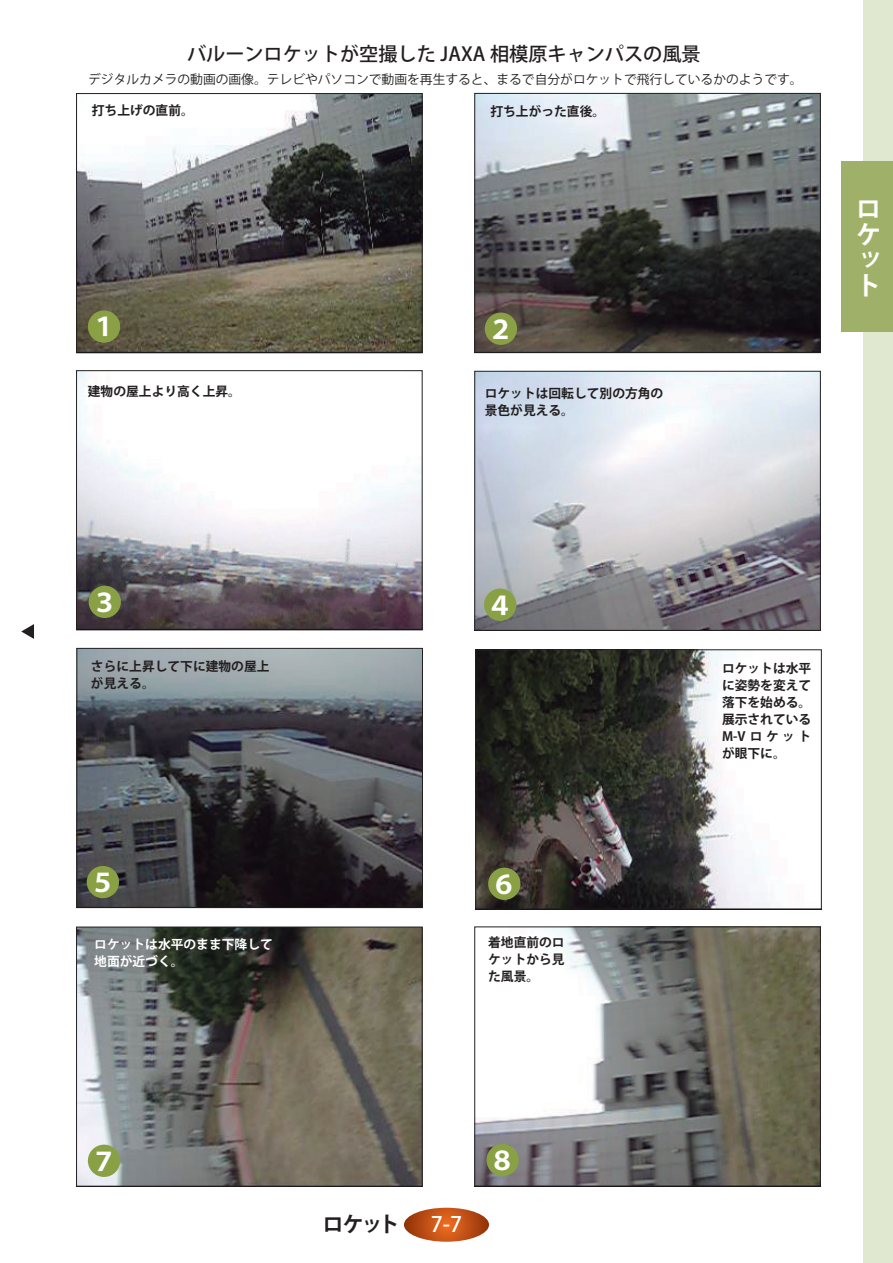
<style>
.page{position:relative;width:893px;height:1263px;background:#fff}
.page>*{position:absolute;margin:0;border:0;box-sizing:border-box;transform-origin:0 0}
.t1{font:700 25.5px/25.5px "Koz Go Std";color:#fff;text-align:justify}
.t2{font:700 21.3px "Koz Go Std";color:#231f20}
.t3{font:500 21.3px "Koz Go Std";color:#fff}
.t4{font:500 19.2px "Koz Go Std";color:#231f20}
.t5{font:700 12.75px/17px "Koz Go Std";color:#231f20;text-align:justify}
.t6{font:12.75px "Koz Go Std";color:#231f20}
.t7{font:700 12.75px/17px "Koz Go Std";color:#fff}
</style>
<div class="page">
<div style="left:863px;top:0;width:30px;height:1263px;background:#e1e8d0"></div>
<svg style="left:404px;top:1208px;width:85px;height:34px;background:#c15218"></svg>
<div style="left:842px;top:162px;width:51px;height:170px;background:#9fb168"></div>
<svg style="left:21px;top:624px;width:13px;height:15px"></svg>
<img style="left:78px;top:95px;width:342px;height:256px">
<div style="left:76px;top:93px;width:346px;height:260px;border:1px solid #231f20"></div>
<img style="left:476px;top:95px;width:343px;height:256px">
<div style="left:474px;top:93px;width:347px;height:260px;border:1px solid #231f20"></div>
<div style="left:88px;top:310px;width:32px;height:33px;background:#89a045;border-radius:50%"></div>
<div style="left:485px;top:313px;width:32px;height:32px;background:#89a045;border-radius:50%"></div>
<img style="left:78px;top:929px;width:342px;height:255px">
<div style="left:76px;top:927px;width:346px;height:259px;border:1px solid #231f20"></div>
<img style="left:476px;top:928px;width:343px;height:256px">
<div style="left:474px;top:926px;width:347px;height:260px;border:1px solid #231f20"></div>
<div style="left:486px;top:1144px;width:33px;height:32px;background:#89a045;border-radius:50%"></div>
<div style="left:88px;top:1144px;width:32px;height:33px;background:#89a045;border-radius:50%"></div>
<img style="left:79px;top:650px;width:342px;height:256px">
<div style="left:77px;top:648px;width:346px;height:260px;border:1px solid #231f20"></div>
<img style="left:477px;top:651px;width:293px;height:256px">
<div style="left:475px;top:649px;width:347px;height:260px;border:1px solid #231f20"></div>
<div style="left:488px;top:868px;width:32px;height:32px;background:#89a045;border-radius:50%"></div>
<div style="left:87px;top:866px;width:32px;height:32px;background:#89a045;border-radius:50%"></div>
<img style="left:78px;top:372px;width:342px;height:256px">
<div style="left:76px;top:370px;width:346px;height:260px;border:1px solid #231f20"></div>
<img style="left:476px;top:373px;width:343px;height:256px">
<div style="left:474px;top:371px;width:347px;height:260px;border:1px solid #231f20"></div>
<div style="left:484px;top:588px;width:32px;height:33px;background:#89a045;border-radius:50%"></div>
<div style="left:89px;top:586px;width:32px;height:32px;background:#89a045;border-radius:50%"></div>
<h3 class="t4" style="left:187px;top:42px;width:515px">バルーンロケットが空撮した JAXA 相模原キャンパスの風景</h3>
<p class="t6" style="left:88px;top:71px;width:716px">デジタルカメラの動画の画像。テレビやパソコンで動画を再生すると、まるで自分がロケットで飛行しているかのようです。</p>
<p class="t5" style="left:92px;top:102px;width:104px">打ち上げの直前。</p>
<p class="t5" style="left:490px;top:104px;width:116px">打ち上がった直後。</p>
<h1 class="t1" style="left:91px;top:316px;width:27px">１</h1>
<h1 class="t1" style="left:488px;top:318px;width:27px">２</h1>
<p class="t5" style="left:88px;top:383px;width:155px">建物の屋上より高く上昇。</p>
<p class="t5" style="left:485px;top:385px;width:180px">ロケットは回転して別の方角の景色が見える。</p>
<h1 class="t1" style="left:856px;top:198px;width:25px">ロケット</h1>
<h1 class="t1" style="left:92px;top:591px;width:27px">３</h1>
<h1 class="t1" style="left:487px;top:594px;width:27px">４</h1>
<p class="t5" style="left:91px;top:659px;width:180px">さらに上昇して下に建物の屋上が見える。</p>
<h1 class="t1" style="left:90px;top:871px;width:27px">５</h1>
<h1 class="t1" style="left:491px;top:873px;width:27px">６</h1>
<p class="t7" style="left:94px;top:936px;width:180px">ロケットは水平のまま下降して地面が近づく。</p>
<p class="t5" style="left:488px;top:934px;width:78px">着地直前のロケットから見た風景。</p>
<h1 class="t1" style="left:91px;top:1150px;width:27px">７</h1>
<h1 class="t1" style="left:490px;top:1149px;width:27px">８</h1>
<h2 class="t2" style="left:322px;top:1210px;width:79px">ロケット</h2>
<h2 class="t3" style="left:431px;top:1211px;width:33px">7-7</h2>
<p class="t5" style="left:722px;top:660px;width:91px">ロケットは水平に姿勢を変えて落下を始める。展示されているM-Vロケットが眼下に。</p>
</div>
